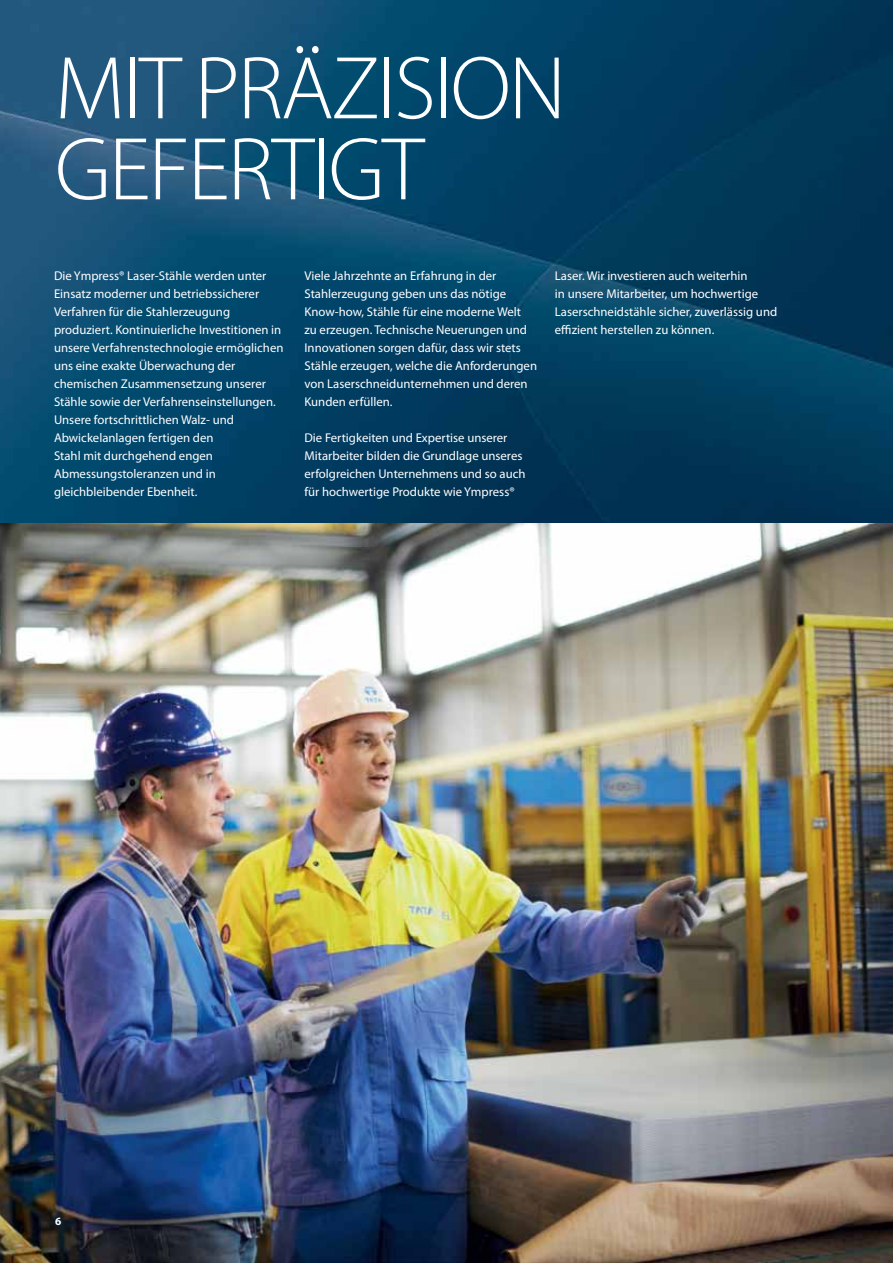
<style>
.page{position:relative;width:893px;height:1263px;background:#fff}
.page>*{position:absolute;margin:0;border:0;box-sizing:border-box;transform-origin:0 0}
.t1{font:300 90px/81px "Myriad Pro";letter-spacing:-.025em;color:#fff}
.t2{font:12.75px/18px "Myriad Pro";color:#fff}
.t3{font:700 11.25px "Myriad Pro";color:#fff}
</style>
<div class="page">
<img style="left:0;top:0;width:893px;height:523px">
<img style="left:0;top:523px;width:893px;height:740px">
<h1 class="t1" style="left:55px;top:49px;width:513px">MIT PRÄZISION<br>GEFERTIGT</h1>
<p class="t2" style="left:54px;top:267px;width:231px">Die Ympress® Laser-Stähle werden unter Einsatz moderner und betriebssicherer Verfahren für die Stahlerzeugung produziert. Kontinuierliche Investitionen in unsere Verfahrenstechnologie ermöglichen uns eine exakte Überwachung der chemischen Zusammensetzung unserer Stähle sowie der Verfahrenseinstellungen.<br>Unsere fortschrittlichen Walz- und Abwickelanlagen fertigen den<br>Stahl mit durchgehend engen Abmessungstoleranzen und in gleichbleibender Ebenheit.</p>
<p class="t2" style="left:304px;top:267px;width:234px">Viele Jahrzehnte an Erfahrung in der Stahlerzeugung geben uns das nötige Know-how, Stähle für eine moderne Welt<br>zu erzeugen. Technische Neuerungen und Innovationen sorgen dafür, dass wir stets Stähle erzeugen, welche die Anforderungen von Laserschneidunternehmen und deren Kunden erfüllen.</p>
<p class="t2" style="left:304px;top:429px;width:223px">Die Fertigkeiten und Expertise unserer Mitarbeiter bilden die Grundlage unseres erfolgreichen Unternehmens und so auch für hochwertige Produkte wie Ympress®</p>
<p class="t2" style="left:555px;top:267px;width:224px">Laser. Wir investieren auch weiterhin<br>in unsere Mitarbeiter, um hochwertige Laserschneidstähle sicher, zuverlässig und effizient herstellen zu können.</p>
<p class="t3" style="left:55px;top:1214px;width:8px">6</p>
</div>
